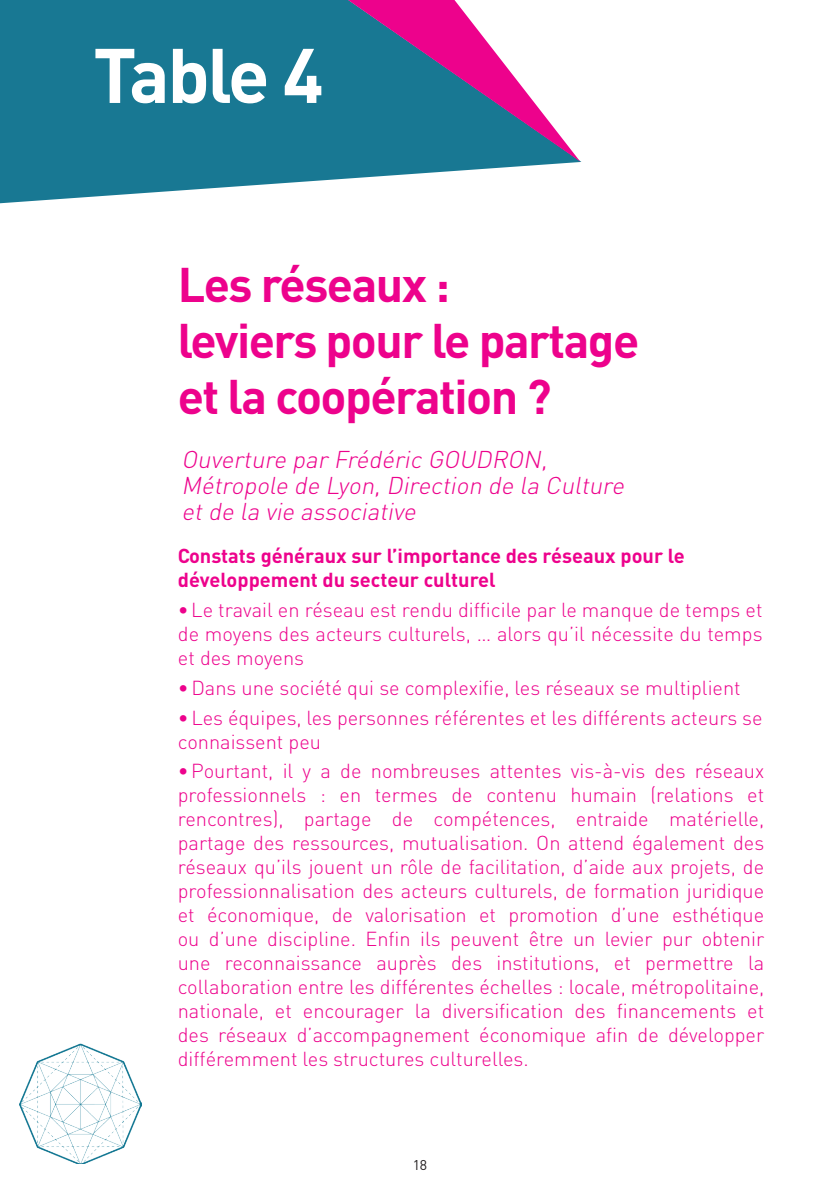
<style>
.page{position:relative;width:840px;height:1191px;background:#fff}
.page>*{position:absolute;margin:0;border:0;box-sizing:border-box;transform-origin:0 0}
.t1{font:700 76px "DIN";color:#fff}
.t2{font:700 48px/56px "DIN";letter-spacing:-.03em;color:#ed028c}
.t3{font:italic 300 24px/26px "DIN";color:#ed028c}
.t4{font:300 20px/24px "DIN";color:#ed028c;text-align:justify}
.t5{font:700 20px/24px "DIN";color:#ed028c}
.t6{font:14px "DIN";color:#231f20}
</style>
<div class="page">
<svg style="left:0;top:0;width:581px;height:203px;background:#3a8ca3"></svg>
<svg style="left:348px;top:0;width:232px;height:162px"></svg>
<img style="left:20px;top:1043px;width:121px;height:121px">
<h1 class="t1" style="left:93px;top:26px;width:232px">Table 4</h1>
<h2 class="t2" style="left:178px;top:255px;width:463px">Les réseaux :<br>leviers pour le partage et la coopération ?</h2>
<p class="t3" style="left:181px;top:446px;width:449px">Ouverture parFrédéric GOUDRON,<br>Métropole de Lyon,Direction de la Culture etde la vie associative</p>
<p class="t5" style="left:178px;top:544px;width:508px">Constats généraux sur l’importance des réseaux pour le développement du secteur culturel</p>
<p class="t4" style="left:178px;top:597px;width:586px">• Le travail en réseau est rendu difficile par le manque de temps et de moyens des acteurs culturels, … alors qu’il nécessite du temps et des moyens</p>
<p class="t4" style="left:178px;top:675px;width:564px">• Dans une société qui se complexifie, les réseaux se multiplient</p>
<p class="t4" style="left:178px;top:704px;width:586px">• Les équipes, les personnes référentes et les différents acteurs se connaissent peu</p>
<p class="t4" style="left:178px;top:758px;width:587px">• Pourtant, il y a de nombreuses attentes vis-à-vis des réseaux professionnels : en termes de contenu humain (relations et rencontres), partage de compétences, entraide matérielle, partage des ressources, mutualisation. On attend également des réseaux qu’ils jouent un rôle de facilitation, d’aide aux projets, de professionnalisation des acteurs culturels, de formation juridique et économique, de valorisation et promotion d’une esthétique ou d’une discipline. Enfin ils peuvent être un levier pur obtenir une reconnaissance auprès des institutions, et permettre la collaboration entre les différentes échelles : locale, métropolitaine, nationale, et encourager la diversification des financements et des réseaux d’accompagnement économique afin de développer différemment les structures culturelles.</p>
<p class="t6" style="left:412px;top:1155px;width:16px">18</p>
</div>
